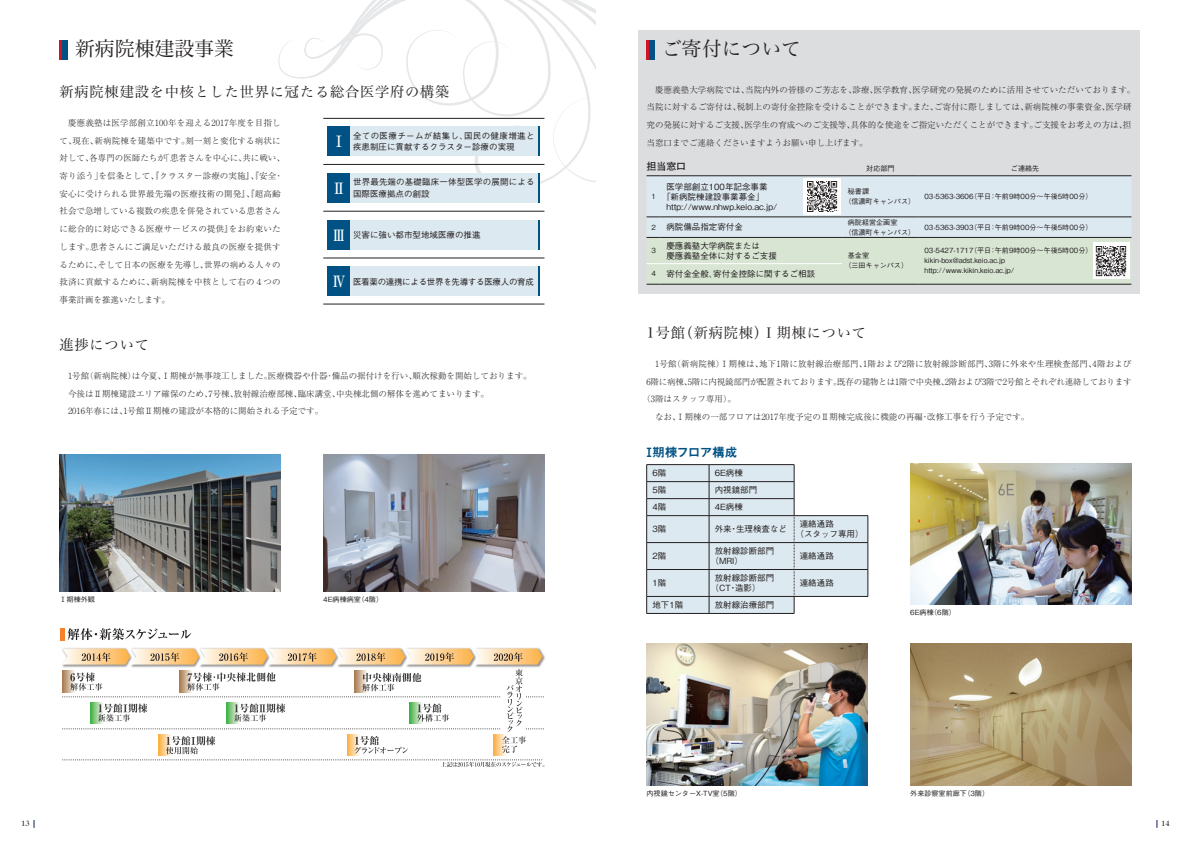
<style>
.page{position:relative;width:1191px;height:842px;background:#fff}
.page>*{position:absolute;margin:0;border:0;box-sizing:border-box;transform-origin:0 0}
.t1{font:19.8px "Hira Min Pro W3";color:#231f20}
.t2{font:500 15.6px "Ryumin Pr 5";color:#fff}
.t3{font:14.2px "Hira Min Pro W3";letter-spacing:.06em;color:#231f20}
.t4{font:12.8px "Midashi Go Pr 5 MB31";letter-spacing:-.06em;color:#005285}
.t5{font:700 9.9px "Futo Go B101 Pr 5";color:#231f20}
.t6{font:300 8.5px/17.7px "Ryumin Pr 5";color:#231f20}
.t7{font:300 8.5px/17.7px "Ryumin Pr 5";letter-spacing:.02em;color:#231f20}
.t8{font:500 8.5px/9.9px "Gothic BBB Pr 5";color:#231f20}
.t9{font:300 8.5px "Ryumin Pr 5";letter-spacing:-.025em;color:#231f20}
.t10{font:500 8.5px/11.3px "Gothic BBB Pr 5";letter-spacing:.02em;color:#231f20}
.t11{font:500 8.5px "Gothic BBB Pr 5";letter-spacing:-.035em;color:#231f20}
.t12{font:7.8px "Caslon 224 Std";color:#231f20}
.t13{font:500 7.1px/9.9px "Gothic BBB Pr 5";color:#231f20}
.s1{font-family:"Ryumin Pr 5";font-size:15.6px;color:#fff}
.s2{font-size:7.1px}
</style>
<div class="page">
<svg style="left:305px;top:0;width:290px;height:183px"></svg>
<div style="left:638px;top:30px;width:502px;height:263px;background:#dcdddf"></div>
<div style="left:327px;top:126px;width:213px;height:30px;background:#dde9f0"></div>
<div style="left:327px;top:126px;width:23px;height:30px;background:#005285"></div>
<hr style="left:539px;top:126px;width:1px;height:30px;background:#005285">
<div style="left:327px;top:173px;width:213px;height:30px;background:#dde9f0"></div>
<div style="left:327px;top:173px;width:23px;height:30px;background:#005285"></div>
<hr style="left:539px;top:173px;width:1px;height:30px;background:#005285">
<div style="left:327px;top:220px;width:213px;height:29px;background:#dde9f0"></div>
<div style="left:327px;top:220px;width:23px;height:29px;background:#005285"></div>
<svg style="left:539px;top:220px;width:1px;height:29px"></svg>
<div style="left:327px;top:266px;width:213px;height:30px;background:#dde9f0"></div>
<div style="left:327px;top:266px;width:23px;height:30px;background:#005285"></div>
<hr style="left:539px;top:266px;width:1px;height:30px;background:#005285">
<hr style="left:323px;top:118px;width:221px;height:1px;background:#231f20">
<hr style="left:323px;top:164px;width:221px;height:1px;background:#231f20">
<hr style="left:323px;top:211px;width:221px;height:1px;background:#231f20">
<hr style="left:323px;top:258px;width:221px;height:1px;background:#231f20">
<hr style="left:323px;top:304px;width:221px;height:1px;background:#231f20">
<div style="left:60px;top:40px;width:8px;height:20px;background:#005285"></div>
<hr style="left:60px;top:40px;width:2px;height:20px;background:#cd1527">
<svg style="left:646px;top:175px;width:485px;height:110px"></svg>
<img style="left:804px;top:179px;width:36px;height:36px">
<img style="left:1093px;top:243px;width:36px;height:36px">
<div style="left:646px;top:40px;width:9px;height:20px;background:#005285"></div>
<hr style="left:646px;top:40px;width:3px;height:20px;background:#cd1527">
<img style="left:62px;top:648px;width:478px;height:1px">
<svg style="left:159px;top:754px;width:12px;height:2px"></svg>
<svg style="left:347px;top:754px;width:12px;height:2px"></svg>
<svg style="left:493px;top:754px;width:13px;height:2px"></svg>
<div style="left:60px;top:628px;width:5px;height:12px;background:#f58229"></div>
<svg style="left:68px;top:628px;width:123px;height:12px"></svg>
<svg style="left:62px;top:649px;width:483px;height:105px"></svg>
<svg style="left:63px;top:760px;width:481px;height:7px"></svg>
<hr style="left:646px;top:464px;width:63px;height:1px;background:#231f20">
<hr style="left:709px;top:464px;width:85px;height:1px;background:#231f20">
<hr style="left:646px;top:613px;width:63px;height:1px;background:#231f20">
<hr style="left:709px;top:613px;width:85px;height:1px;background:#231f20">
<svg style="left:646px;top:465px;width:222px;height:148px;background:#d8e1e7"></svg>
<img style="left:910px;top:463px;width:221px;height:142px">
<img style="left:646px;top:643px;width:221px;height:142px">
<img style="left:910px;top:643px;width:221px;height:142px">
<img style="left:60px;top:454px;width:221px;height:138px">
<img style="left:323px;top:454px;width:221px;height:138px">
<h1 class="t1" style="left:75px;top:32px;width:160px">新病院棟建設事業</h1>
<h3 class="t3" style="left:60px;top:79px;width:391px">新病院棟建設を中核とした世界に冠たる総合医学府の構築</h3>
<h2 class="t2" style="left:331px;top:129px;width:17px">Ⅰ</h2>
<p class="t10" style="left:353px;top:129px;width:183px">全ての医療チームが結集し、国民の健康増進と疾患制圧に貢献するクラスター診療の実現</p>
<h2 class="t2" style="left:331px;top:176px;width:17px">Ⅱ</h2>
<p class="t8" style="left:353px;top:176px;width:183px;line-height:11.3px">世界最先端の基礎臨床一体型医学の展開による国際医療拠点の創設</p>
<p class="t8" style="left:331px;top:229px;width:151px"><span class="s1">Ⅲ</span> 災害に強い都市型地域医療の推進</p>
<p class="t11" style="left:331px;top:275px;width:204px"><span class="s1">Ⅳ</span> 医看薬の連携による世界を先導する医療人の育成</p>
<p class="t7" style="left:60px;top:113px;width:227px">　慶應義塾は医学部創立100年を迎える2017年度を目指して、現在、新病院棟を建築中です。刻一刻と変化する病状に対して、各専門の医師たちが「患者さんを中心に、共に戦い、寄り添う」を信条として、『クラスター診療の実施』、『安全・安心に受けられる世界最先端の医療技術の開発』、『超高齢社会で急増している複数の疾患を併発されている患者さんに総合的に対応できる医療サービスの提供』をお約束いたします。患者さんにご満足いただける最良の医療を提供するために、そして日本の医療を先導し、世界の病める人々の救済に貢献するために、新病院棟を中核として右の４つの事業計画を推進いたします。</p>
<h3 class="t3" style="left:60px;top:332px;width:91px">進捗について</h3>
<p class="t6" style="left:60px;top:366px;width:473px">　1号館（新病院棟）は今夏、Ⅰ期棟が無事竣工しました。医療機器や什器・備品の据付けを行い、順次稼動を開始しております。　今後はⅡ期棟建設エリア確保のため、7号棟、放射線治療部棟、臨床講堂、中央棟北側の解体を進めてまいります。<br>　2016年春には、1号館Ⅱ期棟の建設が本格的に開始される予定です。</p>
<p class="t13" style="left:60px;top:594px;width:37px">Ⅰ期棟外観</p>
<p class="t13" style="left:323px;top:594px;width:61px">4E病棟病室（4階）</p>
<h1 class="t1" style="left:662px;top:32px;width:140px">ご寄付について</h1>
<p class="t6" style="left:646px;top:80px;width:495px">　慶應義塾大学病院では、当院内外の皆様のご芳志を、診療、医学教育、医学研究の発展のために活用させていただいております。　当院に対するご寄付は、税制上の寄付金控除を受けることができます。また、ご寄付に際しましては、新病院棟の事業資金、医学研究の発展に対するご支援、医学生の育成へのご支援等、具体的な使途をご指定いただくことができます。ご支援をお考えの方は、担当窓口までご連絡くださいますようお願い申し上げます。</p>
<p class="t5" style="left:646px;top:159px;width:41px">担当窓口</p>
<p class="t13" style="left:866px;top:162px;width:30px">対応部門</p>
<p class="t13" style="left:1011px;top:162px;width:30px">ご連絡先</p>
<p class="t13" style="left:651px;top:191px;width:6px">1</p>
<p class="t8" style="left:666px;top:181px;width:112px">医学部創立100年記念事業<br>｢新病院棟建設事業募金｣http://www.nhwp.keio.ac.jp/</p>
<p class="t13" style="left:844px;top:186px;width:72px;text-indent:4px">秘書課<br>（信濃町キャンパス）</p>
<p class="t13" style="left:924px;top:191px;width:170px">03-5363-3606（平日：午前9時00分～午後5時00分）</p>
<p class="t8" style="left:651px;top:221px;width:93px"><span class="s2">2</span> 病院備品指定寄付金</p>
<p class="t13" style="left:844px;top:217px;width:72px;text-indent:4px">病院経営企画室<br>（信濃町キャンパス）</p>
<p class="t13" style="left:924px;top:222px;width:170px">03-5363-3903（平日：午前9時00分～午後5時00分）</p>
<p class="t13" style="left:651px;top:245px;width:6px">3</p>
<p class="t8" style="left:666px;top:240px;width:112px">慶應義塾大学病院または<br>慶應義塾全体に対するご支援</p>
<p class="t13" style="left:844px;top:250px;width:65px;text-indent:4px">基金室<br>（三田キャンパス）</p>
<p class="t13" style="left:924px;top:245px;width:170px">03-5427-1717（平日：午前9時00分～午後5時00分）kikin-box@adst.keio.ac.jp http://www.kikin.keio.ac.jp/</p>
<p class="t8" style="left:651px;top:268px;width:165px"><span class="s2">4</span> 寄付金全般、寄付金控除に関するご相談</p>
<h3 class="t3" style="left:646px;top:320px;width:221px">1号館（新病院棟）Ⅰ期棟について</h3>
<p class="t6" style="left:655px;top:354px;width:478px">1号館（新病院棟）Ⅰ期棟は、地下1階に放射線治療部門、1階および2階に放射線診断部門、3階に外来や生理検査部門、4階および</p>
<p class="t9" style="left:646px;top:375px;width:486px">6階に病棟、5階に内視鏡部門が配置されております。既存の建物とは1階で中央棟、2階および3階で2号館とそれぞれ連絡しております</p>
<p class="t6" style="left:642px;top:390px;width:95px">（3階はスタッフ専用）。</p>
<p class="t6" style="left:646px;top:407px;width:384px">　なお、Ⅰ期棟の一部フロアは2017年度予定のⅡ期棟完成後に機能の再編・改修工事を行う予定です。</p>
<h3 class="t4" style="left:643px;top:442px;width:96px">Ⅰ期棟フロア構成</h3>
<p class="t8" style="left:652px;top:467px;width:15px">6階</p>
<p class="t8" style="left:714px;top:467px;width:30px">6E病棟</p>
<p class="t8" style="left:652px;top:484px;width:15px">5階</p>
<p class="t8" style="left:714px;top:484px;width:44px">内視鏡部門</p>
<p class="t8" style="left:652px;top:501px;width:15px">4階</p>
<p class="t8" style="left:714px;top:501px;width:30px">4E病棟</p>
<p class="t8" style="left:652px;top:523px;width:15px">3階</p>
<p class="t8" style="left:714px;top:523px;width:74px">外来・生理検査など</p>
<p class="t8" style="left:795px;top:518px;width:70px;text-indent:4px">連絡通路<br>（スタッフ専用）</p>
<p class="t8" style="left:652px;top:550px;width:15px">2階</p>
<p class="t8" style="left:710px;top:545px;width:65px;text-indent:4px">放射線診断部門（MRI）</p>
<p class="t8" style="left:800px;top:550px;width:36px">連絡通路</p>
<p class="t8" style="left:652px;top:577px;width:15px">1階</p>
<p class="t8" style="left:710px;top:572px;width:65px;text-indent:4px">放射線診断部門（CT・造影）</p>
<p class="t8" style="left:800px;top:577px;width:36px">連絡通路</p>
<p class="t8" style="left:652px;top:599px;width:32px">地下1階</p>
<p class="t8" style="left:714px;top:599px;width:61px">放射線治療部門</p>
<p class="t13" style="left:910px;top:607px;width:47px">6E病棟（6階）</p>
<p class="t13" style="left:646px;top:787px;width:97px">内視鏡センターX-TV室（5階）</p>
<p class="t13" style="left:910px;top:787px;width:80px">外来診察室前廊下（3階）</p>
<p class="t12" style="left:21px;top:819px;width:10px">13</p>
<p class="t12" style="left:1161px;top:819px;width:10px">14</p>
</div>
